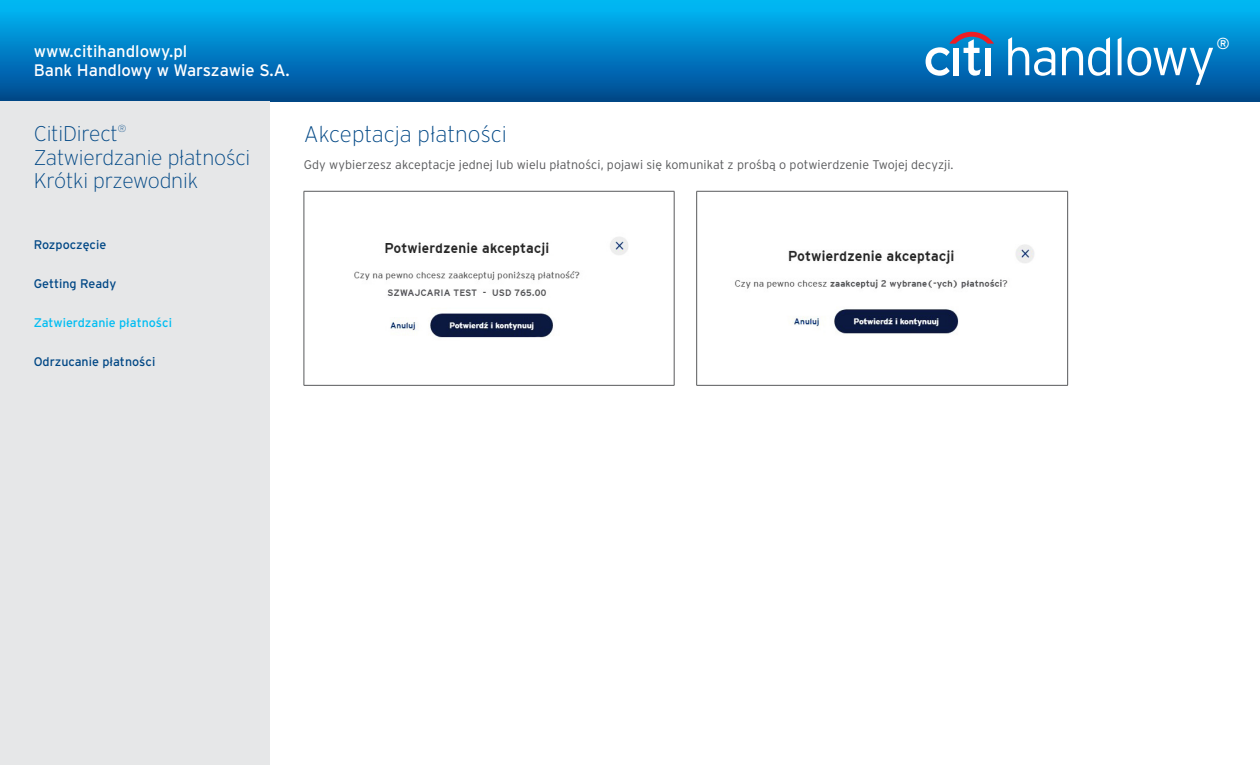
<style>
.page{position:relative;width:1260px;height:765px;background:#fff}
.page>*{position:absolute;margin:0;border:0;box-sizing:border-box;transform-origin:0 0}
.t1{font:300 expanded 22.5px "Interstate Pl";color:#004785}
.t2{font:300 expanded 21.25px/23.8px "Interstate Pl";letter-spacing:-.01em;color:#004785}
.t3{font:16.62px/18.5px "Interstate Pl";color:#fff}
.t4{font:15.88px "Interstate Pl";color:#fff}
.t5{font:300 12.5px "Interstate Pl";color:#58595b}
.t6{font:12.5px "Interstate Pl";color:#004785}
.t7{font:12.5px "Interstate Pl";color:#00bdf2}
</style>
<div class="page">
<div style="left:0;top:0;width:1260px;height:101px;background:linear-gradient(to bottom,#00bcfb,#00458f)"></div>
<svg style="left:1008px;top:37px;width:47px;height:39px"></svg>
<svg style="left:1062px;top:37px;width:48px;height:39px"></svg>
<svg style="left:1118px;top:37px;width:95px;height:48px"></svg>
<svg style="left:926px;top:32px;width:68px;height:44px"></svg>
<div style="left:985px;top:48px;width:6px;height:27px;background:#fff"></div>
<div style="left:0;top:101px;width:270px;height:664px;background:#e6e7e8"></div>
<hr style="left:304px;top:191px;width:370px;height:1px;background:#58595b">
<hr style="left:304px;top:191px;width:1px;height:194px;background:#58595b">
<hr style="left:674px;top:191px;width:1px;height:194px;background:#58595b">
<hr style="left:697px;top:191px;width:371px;height:1px;background:#58595b">
<hr style="left:696px;top:191px;width:1px;height:194px;background:#58595b">
<hr style="left:1067px;top:191px;width:1px;height:194px;background:#58595b">
<hr style="left:304px;top:385px;width:370px;height:1px;background:#58595b">
<hr style="left:697px;top:385px;width:371px;height:1px;background:#58595b">
<img style="left:354px;top:237px;width:274px;height:101px">
<img style="left:734px;top:244px;width:300px;height:90px">
<h3 class="t3" style="left:34px;top:42px;width:258px">www.citihandlowy.pl<br>Bank Handlowy w Warszawie S.A.</h3>
<h2 class="t2" style="left:34px;top:121px;width:218px">CitiDirect<sup>®<br></sup>Zatwierdzanie płatności<br>Krótki przewodnik</h2>
<h1 class="t1" style="left:304px;top:122px;width:205px">Akceptacja płatności</h1>
<p class="t5" style="left:304px;top:158px;width:651px">Gdy wybierzesz akceptacje jednej lub wielu płatności, pojawi się komunikat z prośbą o potwierdzenie Twojej decyzji.</p>
<p class="t6" style="left:34px;top:238px;width:74px">Rozpoczęcie</p>
<p class="t6" style="left:34px;top:277px;width:84px">Getting Ready</p>
<p class="t7" style="left:34px;top:316px;width:140px">Zatwierdzanie płatności</p>
<p class="t6" style="left:34px;top:354px;width:123px">Odrzucanie płatności</p>
<p class="t4" style="left:1216px;top:35px;width:15px">®</p>
</div>
